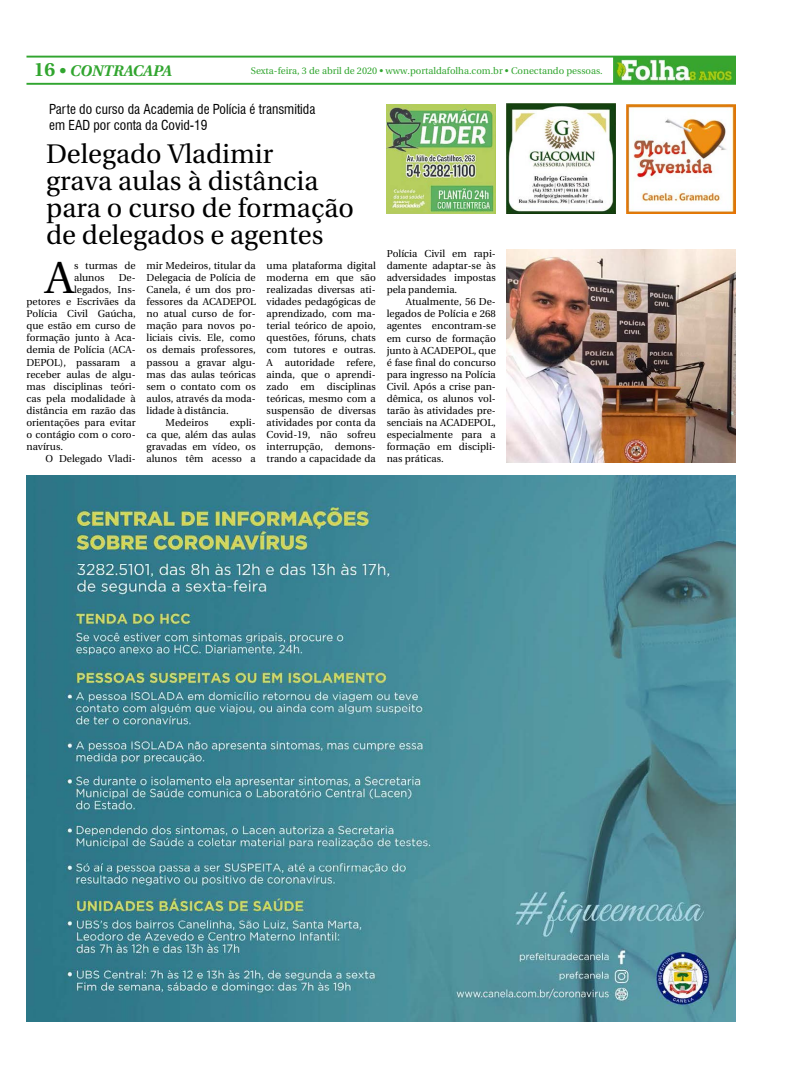
<style>
.page{position:relative;width:791px;height:1078px;background:#fff}
.page>*{position:absolute;margin:0;border:0;box-sizing:border-box;transform-origin:0 0}
.t1{font:45px "Linguistics Pro";color:#000}
.t2{font:26.8px/26.8px "Linguistics Pro";color:#000}
.t3{font:italic 700 15.3px "Linguistics Pro";color:#31a52f}
.t4{font:condensed 13.4px/16.1px "Swiss 721 BT";color:#000}
.t5{font:10.1px/12.1px "Linguistics Pro";color:#000;text-align:justify}
.t6{font:9.6px "Linguistics Pro";color:#31a52f}
.s1{font-style:normal;font-size:19.2px}
.s2{font-style:normal}
</style>
<div class="page">
<img style="left:613px;top:58px;width:123px;height:25px">
<hr style="left:26px;top:83px;width:710px;height:2px;background:#31a52f">
<hr style="left:26px;top:56px;width:710px;height:2px;background:#31a52f">
<img style="left:627px;top:104px;width:109px;height:109px">
<img style="left:507px;top:104px;width:109px;height:109px">
<img style="left:387px;top:104px;width:109px;height:109px">
<img style="left:26px;top:475px;width:710px;height:545px">
<img style="left:507px;top:249px;width:229px;height:213px">
<h3 class="t3" style="left:34px;top:59px;width:139px"><span class="s1">16</span> <span class="s2">•</span> CONTRACAPA</h3>
<p class="t6" style="left:251px;top:63px;width:353px">Sexta-feira, 3 de abril de 2020 • www.portaldafolha.com.br • Conectando pessoas.</p>
<h3 class="t4" style="left:49px;top:101px;width:268px">Parte do curso da Academia de Polícia é transmitida em EAD por conta da Covid-19</h3>
<h2 class="t2" style="left:46px;top:141px;width:309px">Delegado Vladimir<br>grava aulas à distância para o curso de formação de delegados e agentes</h2>
<h1 class="t1" style="left:46px;top:243px;width:30px">A</h1>
<p class="t5" style="left:74px;top:259px;width:63px">s turmas de alunos</p>
<p class="t5" style="left:267px;top:259px;width:111px">uma plataforma digital moderna em que são realizadas diversas ati&shy;vidades pedagógicas de aprendizado, com ma&shy;terial teórico de apoio, questões, fóruns, chats com tutores e outras.<br>A autoridade refere, ainda, que o aprendi&shy;zado em disciplinas teóricas, mesmo com a suspensão de diversas atividades por conta da Covid-19, não sofreu interrupção, demons&shy;trando a capacidade da</p>
<p class="t5" style="left:387px;top:247px;width:111px">Polícia Civil em rapi&shy;damente adaptar-se às adversidades impostas pela pandemia.</p>
<p class="t5" style="left:147px;top:259px;width:111px">mir Medeiros, titular da</p>
<p class="t5" style="left:147px;top:271px;width:111px">Delegacia de Polícia de</p>
<p class="t5" style="left:147px;top:283px;width:111px">Canela, é um dos pro-</p>
<p class="t5" style="left:147px;top:295px;width:111px">fessores da ACADEPOL</p>
<p class="t5" style="left:147px;top:308px;width:111px">no atual curso de for-</p>
<p class="t5" style="left:147px;top:320px;width:111px">mação para novos po-</p>
<p class="t5" style="left:147px;top:332px;width:111px">liciais civis. Ele, como</p>
<p class="t5" style="left:147px;top:344px;width:111px">os demais professores,</p>
<p class="t5" style="left:147px;top:356px;width:111px">passou a gravar algu-</p>
<p class="t5" style="left:147px;top:368px;width:111px">mas das aulas teóricas</p>
<p class="t5" style="left:147px;top:380px;width:111px">sem o contato com os</p>
<p class="t5" style="left:147px;top:392px;width:111px">aulos, através da moda-</p>
<p class="t5" style="left:147px;top:404px;width:84px">lidade à distância.</p>
<p class="t5" style="left:166px;top:416px;width:44px">Medeiros</p>
<p class="t5" style="left:119px;top:271px;width:18px">De-</p>
<p class="t5" style="left:74px;top:283px;width:63px">legados, Ins-</p>
<p class="t5" style="left:26px;top:295px;width:111px">petores e Escrivães da</p>
<p class="t5" style="left:26px;top:308px;width:111px">Polícia Civil Gaúcha,</p>
<p class="t5" style="left:26px;top:320px;width:111px">que estão em curso de</p>
<p class="t5" style="left:26px;top:332px;width:111px">formação junto à Aca-</p>
<p class="t5" style="left:26px;top:344px;width:111px">demia de Polícia (ACA-</p>
<p class="t5" style="left:26px;top:356px;width:111px">DEPOL), passaram a</p>
<p class="t5" style="left:26px;top:368px;width:111px">receber aulas de algu-</p>
<p class="t5" style="left:26px;top:380px;width:111px">mas disciplinas teóri-</p>
<p class="t5" style="left:26px;top:392px;width:111px">cas pela modalidade à</p>
<p class="t5" style="left:26px;top:404px;width:111px">distância em razão das</p>
<p class="t5" style="left:26px;top:416px;width:111px">orientações para evitar</p>
<p class="t5" style="left:26px;top:428px;width:111px">o contágio com o coro-</p>
<p class="t5" style="left:26px;top:440px;width:38px">navírus.</p>
<p class="t5" style="left:46px;top:453px;width:92px">O Delegado Vladi-</p>
<p class="t5" style="left:387px;top:296px;width:111px;text-indent:19px">Atualmente, 56 De&shy;legados de Polícia e 268 agentes encontram-se em curso de formação junto à ACADEPOL, que é fase final do concurso para ingresso na Polícia Civil. Após a crise pan&shy;dêmica, os alunos vol&shy;tarão às atividades pre&shy;senciais na ACADEPOL, especialmente para a formação em discipli&shy;nas práticas.</p>
<p class="t5" style="left:147px;top:416px;width:111px;text-indent:83px">expli&shy;ca que, além das aulas gravadas em vídeo, os alunos têm acesso a</p>
</div>
